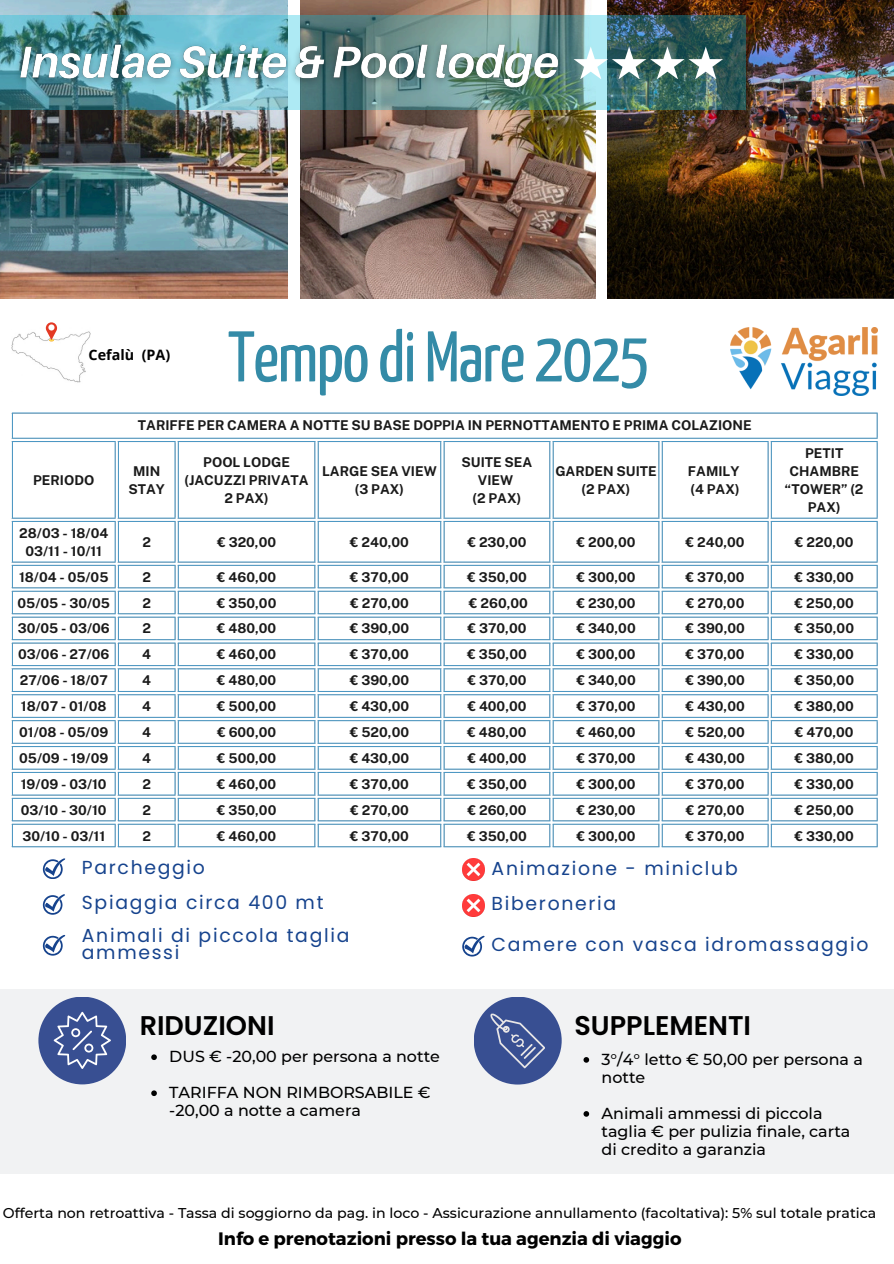
<style>
.page{position:relative;width:894px;height:1264px;background:#fff}
.page>*{position:absolute;margin:0;border:0;box-sizing:border-box;transform-origin:0 0}
.t1{font:71.55px "Yanone Kaffeesatz";letter-spacing:-.02em;color:#348ba7}
.t2{font:600 27px "Poppins";color:#000}
.t3{font:18.75px/17.1px "Poppins";letter-spacing:.09em;color:#16438d}
.t4{font:700 18px "Montserrat";color:#000}
.t5{font:500 15.9px/18px "Montserrat";color:#000}
.t6{font:700 14.4px "Open Sans";color:#000}
.t7{font:500 14.1px "Montserrat";color:#000}
.t8{font:700 13.5px/18px "Public Sans";color:#000;text-align:center}
</style>
<div class="page">
<img style="left:0;top:0;width:287px;height:298px">
<img style="left:300px;top:0;width:295px;height:298px">
<img style="left:607px;top:0;width:286px;height:298px">
<img style="left:0;top:16px;width:745px;height:94px">
<svg style="left:12px;top:412px;width:865px;height:435px"></svg>
<div style="left:0;top:989px;width:893px;height:185px;background:#f1f2f3"></div>
<div style="left:38px;top:996px;width:88px;height:88px;background:#384f92;border-radius:50%"></div>
<svg style="left:54px;top:1011px;width:57px;height:58px"></svg>
<div style="left:473px;top:996px;width:88px;height:88px;background:#384f92;border-radius:50%"></div>
<svg style="left:490px;top:1013px;width:54px;height:55px"></svg>
<svg style="left:43px;top:858px;width:22px;height:20px"></svg>
<svg style="left:43px;top:894px;width:22px;height:20px"></svg>
<svg style="left:573px;top:47px;width:149px;height:32px"></svg>
<img style="left:462px;top:894px;width:22px;height:22px">
<img style="left:462px;top:858px;width:22px;height:22px">
<svg style="left:43px;top:935px;width:22px;height:20px"></svg>
<img style="left:730px;top:327px;width:146px;height:69px">
<img style="left:8px;top:33px;width:563px;height:69px">
<svg style="left:151px;top:1054px;width:6px;height:6px"></svg>
<svg style="left:151px;top:1090px;width:6px;height:6px"></svg>
<svg style="left:583px;top:1057px;width:6px;height:5px"></svg>
<svg style="left:583px;top:1111px;width:6px;height:5px"></svg>
<img style="left:12px;top:327px;width:79px;height:56px">
<svg style="left:46px;top:322px;width:11px;height:19px"></svg>
<svg style="left:462px;top:935px;width:22px;height:21px"></svg>
<p class="t6" style="left:89px;top:345px;width:83px">Cefalù (PA)</p>
<p class="t1" style="left:228px;top:329px;width:422px">TempodiMare 2025</p>
<p class="t8" style="left:138px;top:416px;width:615px">TARIFFE PER CAMERA A NOTTE SU BASE DOPPIA IN PERNOTTAMENTO E PRIMA COLAZIONE</p>
<p class="t8" style="left:33px;top:471px;width:63px">PERIODO</p>
<p class="t8" style="left:128px;top:462px;width:38px">MIN<br>STAY</p>
<p class="t8" style="left:184px;top:453px;width:126px">POOL LODGE (JACUZZI PRIVATA<br>2 PAX)</p>
<p class="t8" style="left:322px;top:462px;width:116px">LARGE SEA VIEW (3 PAX)</p>
<p class="t8" style="left:461px;top:453px;width:72px">SUITE SEA<br>VIEW<br>(2 PAX)</p>
<p class="t8" style="left:555px;top:462px;width:103px">GARDEN SUITE (2 PAX)</p>
<p class="t8" style="left:687px;top:462px;width:53px;text-align:left">FAMILY (4 PAX)</p>
<p class="t8" style="left:784px;top:444px;width:80px">PETIT<br>CHAMBRE “TOWER” (2<br>PAX)</p>
<p class="t8" style="left:19px;top:524px;width:91px">28/03 - 18/04<br>03/11 - 10/11</p>
<p class="t8" style="left:142px;top:533px;width:10px">2</p>
<p class="t8" style="left:217px;top:533px;width:61px">€ 320,00</p>
<p class="t8" style="left:350px;top:533px;width:60px">€ 240,00</p>
<p class="t8" style="left:467px;top:533px;width:61px">€ 230,00</p>
<p class="t8" style="left:576px;top:533px;width:60px">€ 200,00</p>
<p class="t8" style="left:685px;top:533px;width:60px">€ 240,00</p>
<p class="t8" style="left:794px;top:533px;width:60px">€ 220,00</p>
<p class="t8" style="left:19px;top:567px;width:91px">18/04 - 05/05</p>
<p class="t8" style="left:142px;top:567px;width:10px">2</p>
<p class="t8" style="left:217px;top:567px;width:61px">€ 460,00</p>
<p class="t8" style="left:350px;top:567px;width:60px">€ 370,00</p>
<p class="t8" style="left:467px;top:567px;width:61px">€ 350,00</p>
<p class="t8" style="left:576px;top:567px;width:61px">€ 300,00</p>
<p class="t8" style="left:685px;top:567px;width:60px">€ 370,00</p>
<p class="t8" style="left:794px;top:567px;width:61px">€ 330,00</p>
<p class="t8" style="left:18px;top:593px;width:94px">05/05 - 30/05</p>
<p class="t8" style="left:142px;top:593px;width:10px">2</p>
<p class="t8" style="left:217px;top:593px;width:61px">€ 350,00</p>
<p class="t8" style="left:350px;top:593px;width:60px">€ 270,00</p>
<p class="t8" style="left:468px;top:593px;width:60px">€ 260,00</p>
<p class="t8" style="left:576px;top:593px;width:61px">€ 230,00</p>
<p class="t8" style="left:685px;top:593px;width:60px">€ 270,00</p>
<p class="t8" style="left:794px;top:593px;width:61px">€ 250,00</p>
<p class="t8" style="left:18px;top:619px;width:94px">30/05 - 03/06</p>
<p class="t8" style="left:142px;top:619px;width:10px">2</p>
<p class="t8" style="left:217px;top:619px;width:61px">€ 480,00</p>
<p class="t8" style="left:349px;top:619px;width:61px">€ 390,00</p>
<p class="t8" style="left:467px;top:619px;width:60px">€ 370,00</p>
<p class="t8" style="left:576px;top:619px;width:61px">€ 340,00</p>
<p class="t8" style="left:685px;top:619px;width:61px">€ 390,00</p>
<p class="t8" style="left:794px;top:619px;width:61px">€ 350,00</p>
<p class="t8" style="left:18px;top:645px;width:93px">03/06 - 27/06</p>
<p class="t8" style="left:142px;top:645px;width:10px">4</p>
<p class="t8" style="left:217px;top:645px;width:61px">€ 460,00</p>
<p class="t8" style="left:350px;top:645px;width:60px">€ 370,00</p>
<p class="t8" style="left:467px;top:645px;width:61px">€ 350,00</p>
<p class="t8" style="left:576px;top:645px;width:61px">€ 300,00</p>
<p class="t8" style="left:685px;top:645px;width:60px">€ 370,00</p>
<p class="t8" style="left:794px;top:645px;width:61px">€ 330,00</p>
<p class="t8" style="left:20px;top:671px;width:89px">27/06 - 18/07</p>
<p class="t8" style="left:142px;top:671px;width:10px">4</p>
<p class="t8" style="left:217px;top:671px;width:61px">€ 480,00</p>
<p class="t8" style="left:349px;top:671px;width:61px">€ 390,00</p>
<p class="t8" style="left:467px;top:671px;width:60px">€ 370,00</p>
<p class="t8" style="left:576px;top:671px;width:61px">€ 340,00</p>
<p class="t8" style="left:685px;top:671px;width:61px">€ 390,00</p>
<p class="t8" style="left:794px;top:671px;width:61px">€ 350,00</p>
<p class="t8" style="left:21px;top:697px;width:87px">18/07 - 01/08</p>
<p class="t8" style="left:142px;top:697px;width:10px">4</p>
<p class="t8" style="left:217px;top:697px;width:61px">€ 500,00</p>
<p class="t8" style="left:349px;top:697px;width:61px">€ 430,00</p>
<p class="t8" style="left:467px;top:697px;width:61px">€ 400,00</p>
<p class="t8" style="left:576px;top:697px;width:60px">€ 370,00</p>
<p class="t8" style="left:685px;top:697px;width:61px">€ 430,00</p>
<p class="t8" style="left:794px;top:697px;width:61px">€ 380,00</p>
<p class="t8" style="left:19px;top:723px;width:90px">01/08 - 05/09</p>
<p class="t8" style="left:142px;top:723px;width:10px">4</p>
<p class="t8" style="left:217px;top:723px;width:61px">€ 600,00</p>
<p class="t8" style="left:350px;top:723px;width:61px">€ 520,00</p>
<p class="t8" style="left:467px;top:723px;width:61px">€ 480,00</p>
<p class="t8" style="left:576px;top:723px;width:61px">€ 460,00</p>
<p class="t8" style="left:685px;top:723px;width:61px">€ 520,00</p>
<p class="t8" style="left:794px;top:723px;width:60px">€ 470,00</p>
<p class="t8" style="left:19px;top:749px;width:90px">05/09 - 19/09</p>
<p class="t8" style="left:142px;top:749px;width:10px">4</p>
<p class="t8" style="left:217px;top:749px;width:61px">€ 500,00</p>
<p class="t8" style="left:349px;top:749px;width:61px">€ 430,00</p>
<p class="t8" style="left:467px;top:749px;width:61px">€ 400,00</p>
<p class="t8" style="left:576px;top:749px;width:60px">€ 370,00</p>
<p class="t8" style="left:685px;top:749px;width:61px">€ 430,00</p>
<p class="t8" style="left:794px;top:749px;width:61px">€ 380,00</p>
<p class="t8" style="left:21px;top:774px;width:87px">19/09 - 03/10</p>
<p class="t8" style="left:142px;top:774px;width:10px">2</p>
<p class="t8" style="left:217px;top:774px;width:61px">€ 460,00</p>
<p class="t8" style="left:350px;top:774px;width:60px">€ 370,00</p>
<p class="t8" style="left:467px;top:774px;width:61px">€ 350,00</p>
<p class="t8" style="left:576px;top:774px;width:61px">€ 300,00</p>
<p class="t8" style="left:685px;top:774px;width:60px">€ 370,00</p>
<p class="t8" style="left:794px;top:774px;width:61px">€ 330,00</p>
<p class="t8" style="left:21px;top:800px;width:87px">03/10 - 30/10</p>
<p class="t8" style="left:142px;top:800px;width:10px">2</p>
<p class="t8" style="left:217px;top:800px;width:61px">€ 350,00</p>
<p class="t8" style="left:350px;top:800px;width:60px">€ 270,00</p>
<p class="t8" style="left:467px;top:800px;width:60px">€ 260,00</p>
<p class="t8" style="left:576px;top:800px;width:61px">€ 230,00</p>
<p class="t8" style="left:685px;top:800px;width:60px">€ 270,00</p>
<p class="t8" style="left:794px;top:800px;width:61px">€ 250,00</p>
<p class="t8" style="left:22px;top:826px;width:84px">30/10 - 03/11</p>
<p class="t8" style="left:142px;top:826px;width:10px">2</p>
<p class="t8" style="left:217px;top:826px;width:61px">€ 460,00</p>
<p class="t8" style="left:350px;top:826px;width:60px">€ 370,00</p>
<p class="t8" style="left:467px;top:826px;width:61px">€ 350,00</p>
<p class="t8" style="left:576px;top:826px;width:61px">€ 300,00</p>
<p class="t8" style="left:685px;top:826px;width:60px">€ 370,00</p>
<p class="t8" style="left:794px;top:826px;width:61px">€ 330,00</p>
<p class="t3" style="left:82px;top:858px;width:124px">Parcheggio</p>
<p class="t3" style="left:82px;top:894px;width:243px">Spiaggia circa 400 mt</p>
<p class="t3" style="left:82px;top:926px;width:269px">Animali di piccola taglia ammessi</p>
<p class="t2" style="left:140px;top:1006px;width:136px">RIDUZIONI</p>
<h1 class="t5" style="left:169px;top:1047px;width:272px">DUS € -20,00 per persona a notte</h1>
<p class="t5" style="left:169px;top:1083px;width:263px">TARIFFA NON RIMBORSABILE € -20,00 a notte a camera</p>
<p class="t3" style="left:491px;top:859px;width:247px">Animazione - miniclub</p>
<p class="t3" style="left:491px;top:895px;width:126px">Biberoneria</p>
<p class="t3" style="left:491px;top:935px;width:378px">Camere con vasca idromassaggio</p>
<p class="t2" style="left:574px;top:1006px;width:178px">SUPPLEMENTI</p>
<h6 class="t5" style="left:601px;top:1050px;width:263px">3°/4° letto € 50,00 per persona a notte</h6>
<p class="t5" style="left:601px;top:1104px;width:250px">Animali ammessi di piccola taglia € per pulizia finale, carta di credito a garanzia</p>
<p class="t7" style="left:3px;top:1204px;width:874px">Offerta non retroattiva - Tassa di soggiorno da pag. in loco - Assicurazione annullamento (facoltativa): 5% sul totale pratica</p>
<p class="t4" style="left:218px;top:1226px;width:464px">Info e prenotazioni presso la tua agenzia di viaggio</p>
</div>
